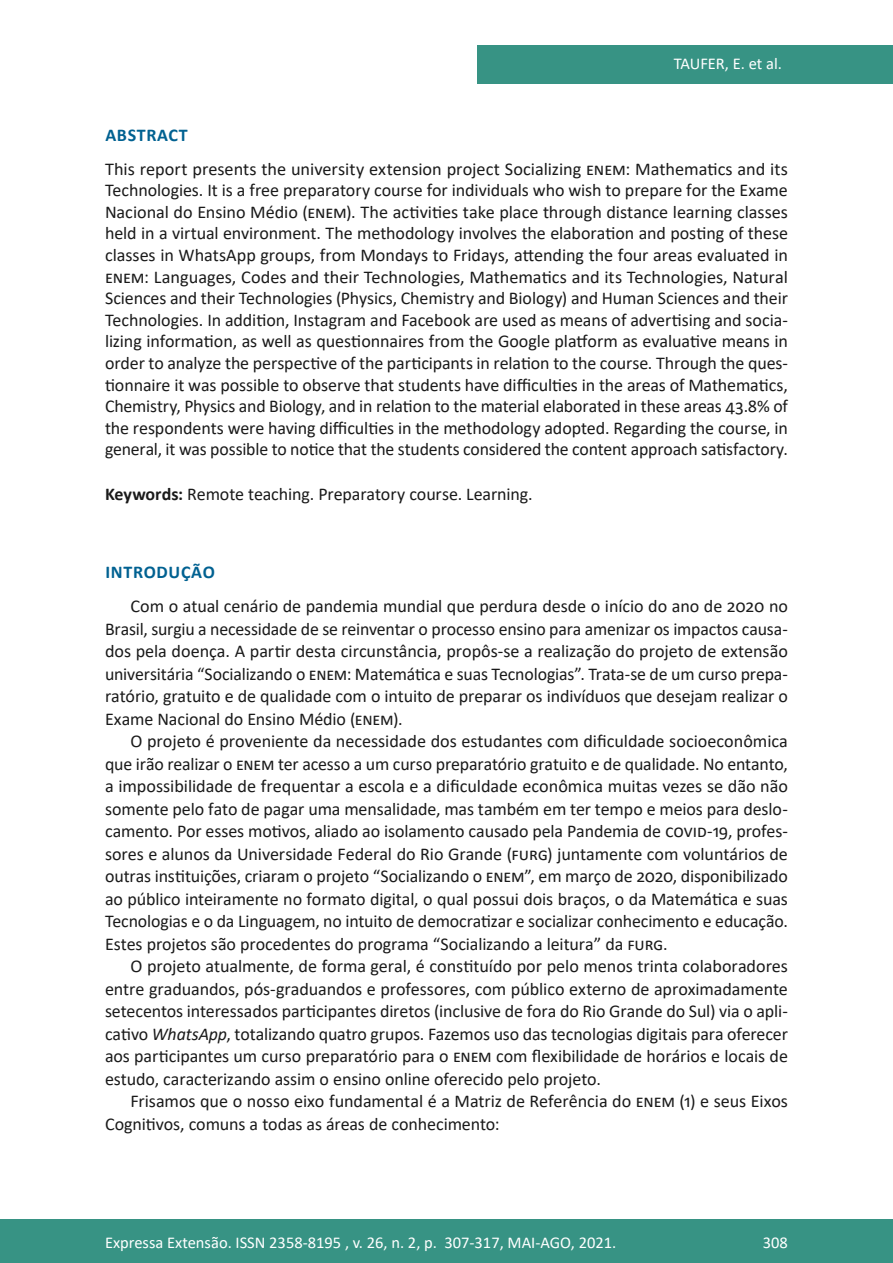
<style>
.page{position:relative;width:893px;height:1263px;background:#fff}
.page>*{position:absolute;margin:0;border:0;box-sizing:border-box;transform-origin:0 0}
.Principal_-_Texto{font:18px/22.5px "Calibri";letter-spacing:-.005em;color:#1a1a1a;text-align:justify}
.Principal_-_Resumo{font:18px/21.6px "Calibri";letter-spacing:-.01em;color:#1a1a1a;text-align:justify}
.Principal_-_Intertít{font:700 18px "Calibri";letter-spacing:.04em;color:#006191}
.t1{font:16.5px "Calibri";color:#fff}
.s1{font-weight:700}
.s2{font-style:italic}
</style>
<div class="page">
<div style="left:477px;top:45px;width:416px;height:39px;background:#379384"></div>
<div style="left:0;top:1219px;width:893px;height:44px;background:#379384"></div>
<p class="t1" style="left:674px;top:52px;width:110px">TAUFER, E. et al.</p>
<p class="Principal_-_Intertít" style="left:105px;top:122px;width:84px">ABSTRACT</p>
<p class="Principal_-_Resumo" style="left:105px;top:157px;width:684px">This report presents the university extension project Socializing ENEM: Mathematics and its Technologies. It is a free preparatory course for individuals who wish to prepare for the Exame Nacional do Ensino Médio (ENEM). The activities take place through distance learning classes held in a virtual environment. The methodology involves the elaboration and posting of these classes in WhatsApp groups, from Mondays to Fridays, attending the four areas evaluated in ENEM: Languages, Codes and their Technologies, Mathematics and its Technologies, Natural Sciences and their Technologies (Physics, Chemistry and Biology) and Human Sciences and their Technologies. In addition, Instagram and Facebook are used as means of advertising and socia&shy;lizing information, as well as questionnaires from the Google platform as evaluative means in order to analyze the perspective of the participants in relation to the course. Through the ques&shy;tionnaire it was possible to observe that students have difficulties in the areas of Mathematics, Chemistry, Physics and Biology, and in relation to the material elaborated in these areas 43.8% of the respondents were having difficulties in the methodology adopted. Regarding the course, in general, it was possible to notice that the students considered the content approach satisfactory.</p>
<p class="Principal_-_Resumo" style="left:105px;top:482px;width:429px"><span class="s1">Keywords:</span> Remote teaching. Preparatory course. Learning.</p>
<p class="Principal_-_Intertít" style="left:105px;top:559px;width:111px">INTRODUÇÃO</p>
<p class="Principal_-_Texto" style="left:105px;top:594px;width:684px;text-indent:26px">Com o atual cenário de pandemia mundial que perdura desde o início do ano de 2020 no Brasil, surgiu a necessidade de se reinventar o processo ensino para amenizar os impactos causa&shy;dos pela doença. A partir desta circunstância, propôs-se a realização do projeto de extensão universitária “Socializando o ENEM: Matemática e suas Tecnologias”. Trata-se de um curso prepa&shy;ratório, gratuito e de qualidade com o intuito de preparar os indivíduos que desejam realizar o Exame Nacional do Ensino Médio (ENEM).</p>
<p class="Principal_-_Texto" style="left:105px;top:729px;width:684px;text-indent:26px">O projeto é proveniente da necessidade dos estudantes com dificuldade socioeconômica que irão realizar o ENEM ter acesso a um curso preparatório gratuito e de qualidade. No entanto, a impossibilidade de frequentar a escola e a dificuldade econômica muitas vezes se dão não somente pelo fato de pagar uma mensalidade, mas também em ter tempo e meios para deslo&shy;camento. Por esses motivos, aliado ao isolamento causado pela Pandemia de COVID-19, profes&shy;sores e alunos da Universidade Federal do Rio Grande (FURG) juntamente com voluntários de outras instituições, criaram o projeto “Socializando o ENEM”, em março de 2020, disponibilizado ao público inteiramente no formato digital, o qual possui dois braços, o da Matemática e suas Tecnologias e o da Linguagem, no intuito de democratizar e socializar conhecimento e educação.<br>Estes projetos são procedentes do programa “Socializando a leitura” da FURG.</p>
<p class="Principal_-_Texto" style="left:105px;top:954px;width:684px;text-indent:26px">O projeto atualmente, de forma geral, é constituído por pelo menos trinta colaboradores entre graduandos, pós-graduandos e professores, com público externo de aproximadamente setecentos interessados participantes diretos (inclusive de fora do Rio Grande do Sul) via o apli&shy;cativo <span class="s2">WhatsApp</span>, totalizando quatro grupos. Fazemos uso das tecnologias digitais para oferecer aos participantes um curso preparatório para o ENEM com flexibilidade de horários e locais de estudo, caracterizando assim o ensino online oferecido pelo projeto.</p>
<p class="Principal_-_Texto" style="left:105px;top:1089px;width:684px;text-indent:26px">Frisamos que o nosso eixo fundamental é a Matriz de Referência do ENEM (1) e seus Eixos<br>Cognitivos, comuns a todas as áreas de conhecimento:</p>
<p class="t1" style="left:105px;top:1230px;width:513px">Expressa Extensão. ISSN 2358-8195 , v. 26, n. 2, p. 307-317, MAI-AGO, 2021.</p>
<p class="t1" style="left:763px;top:1230px;width:27px">308</p>
</div>
